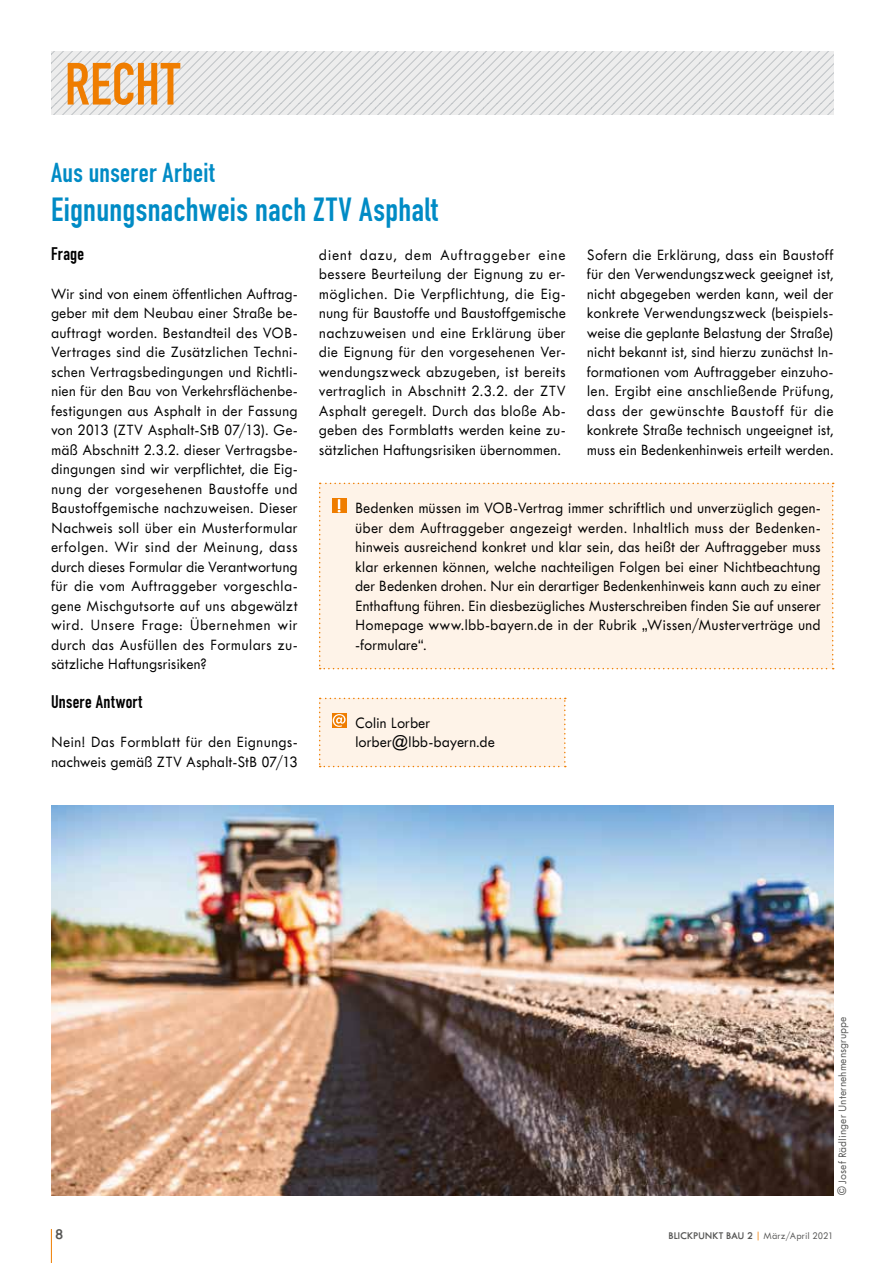
<style>
.page{position:relative;width:893px;height:1263px;background:#fff}
.page>*{position:absolute;margin:0;border:0;box-sizing:border-box;transform-origin:0 0}
.t1{font:58.5px "DIN Engschrift";color:#ef7d00}
.t2{font:33px "DIN Engschrift";letter-spacing:.01em;color:#008bc5}
.t3{font:27px "DIN Engschrift";letter-spacing:.01em;color:#008bc5}
.t4{font:18px "DIN Engschrift";letter-spacing:.025em;color:#000}
.t5{font:500 16.5px/19.5px "Tw Cen MT Std Semi";letter-spacing:.01em;color:#000;text-align:justify}
.t6{font:600 15px "Tw Cen MT Std";color:#575756}
.t7{font:500 12px "Tw Cen MT Std Semi";letter-spacing:.02em;color:#575756}
.t8{font:600 10.5px "Tw Cen MT Std";letter-spacing:.015em;color:#575756}
.s1{font-family:"Tw Cen MT Std Semi";font-weight:500;color:#ef7d00}
.s2{font-family:"Tw Cen MT Std Semi";font-weight:500}
</style>
<div class="page">
<svg style="left:51px;top:51px;width:782px;height:64px;background:#e5e5e6"></svg>
<hr style="left:51px;top:1229px;width:1px;height:34px;background:#ef7d00">
<div style="left:319px;top:483px;width:515px;height:186px;background:#fef3e8"></div>
<div style="left:319px;top:698px;width:247px;height:69px;background:#fef3e8"></div>
<img style="left:51px;top:806px;width:782px;height:390px">
<h1 class="t1" style="left:65px;top:50px;width:49px">RECHT</h1>
<h3 class="t3" style="left:51px;top:157px;width:165px">Aus unserer Arbeit</h3>
<h2 class="t2" style="left:51px;top:190px;width:389px">Eignungsnachweis nach ZTV Asphalt</h2>
<p class="t4" style="left:51px;top:243px;width:35px">Frage</p>
<p class="t5" style="left:51px;top:284px;width:248px">Wir sind von einem öffentlichen Auftrag&shy;geber mit dem Neubau einer Straße be&shy;auftragt worden. Bestandteil des VOB-Vertrages sind die Zusätzlichen Techni&shy;schen Vertragsbedingungen und Richtli&shy;nien für den Bau von Verkehrsflächenbe&shy;festigungen aus Asphalt in der Fassung von 2013 (ZTV Asphalt-StB 07/13). Ge&shy;mäß Abschnitt 2.3.2. dieser Vertragsbe&shy;dingungen sind wir verpflichtet, die Eig&shy;nung der vorgesehenen Baustoffe und Baustoffgemische nachzuweisen. Dieser Nachweis soll über ein Musterformular erfolgen. Wir sind der Meinung, dass durch dieses Formular die Verantwortung für die vom Auftraggeber vorgeschla&shy;gene Mischgutsorte auf uns abgewälzt wird. Unsere Frage: Übernehmen wir durch das Ausfüllen des Formulars zu&shy;sätzliche Haftungsrisiken?</p>
<p class="t4" style="left:51px;top:691px;width:93px">Unsere Antwort</p>
<p class="t5" style="left:51px;top:733px;width:248px">Nein! Das Formblatt für den Eignungs&shy;nachweis gemäß ZTV Asphalt-StB 07/13</p>
<p class="t5" style="left:319px;top:245px;width:248px">dient dazu, dem Auftraggeber eine bessere Beurteilung der Eignung zu er&shy;möglichen. Die Verpflichtung, die Eig&shy;nung für Baustoffe und Baustoffgemische nachzuweisen und eine Erklärung über die Eignung für den vorgesehenen Ver&shy;wendungszweck abzugeben, ist bereits vertraglich in Abschnitt 2.3.2. der ZTV Asphalt geregelt. Durch das bloße Ab&shy;geben des Formblatts werden keine zu&shy;sätzlichen Haftungsrisiken übernommen.</p>
<p class="t5" style="left:587px;top:245px;width:248px">Sofern die Erklärung, dass ein Baustoff für den Verwendungszweck geeignet ist, nicht abgegeben werden kann, weil der konkrete Verwendungszweck (beispiels&shy;weise die geplante Belastung der Straße) nicht bekannt ist, sind hierzu zunächst In&shy;formationen vom Auftraggeber einzuho&shy;len. Ergibt eine anschließende Prüfung, dass der gewünschte Baustoff für die konkrete Straße technisch ungeeignet ist, muss ein Bedenkenhinweis erteilt werden.</p>
<p class="t5" style="left:355px;top:499px;width:467px">Bedenken müssen im VOB-Vertrag immer schriftlich und unverzüglich gegen&shy;über dem Auftraggeber angezeigt werden. Inhaltlich muss der Bedenken&shy;hinweis ausreichend konkret und klar sein, das heißt der Auftraggeber muss klar erkennen können, welche nachteiligen Folgen bei einer Nichtbeachtung der Bedenken drohen. Nur ein derartiger Bedenkenhinweis kann auch zu einer Enthaftung führen. Ein diesbezügliches Musterschreiben finden Sie auf unserer Homepage www.lbb-bayern.de in der Rubrik „Wissen/Musterverträge und -formulare“.</p>
<p class="t5" style="left:355px;top:713px;width:141px">Colin Lorber lorber@lbb-bayern.de</p>
<p class="t7" style="left:836px;top:1195px;width:180px;rotate:-90deg">© Josef Rädlinger Unternehmensgruppe</p>
<p class="t6" style="left:55px;top:1226px;width:10px">8</p>
<p class="t8" style="left:668px;top:1230px;width:167px">BLICKPUNKT BAU 2 <span class="s1">|</span> <span class="s2">März/April 2021</span></p>
</div>
